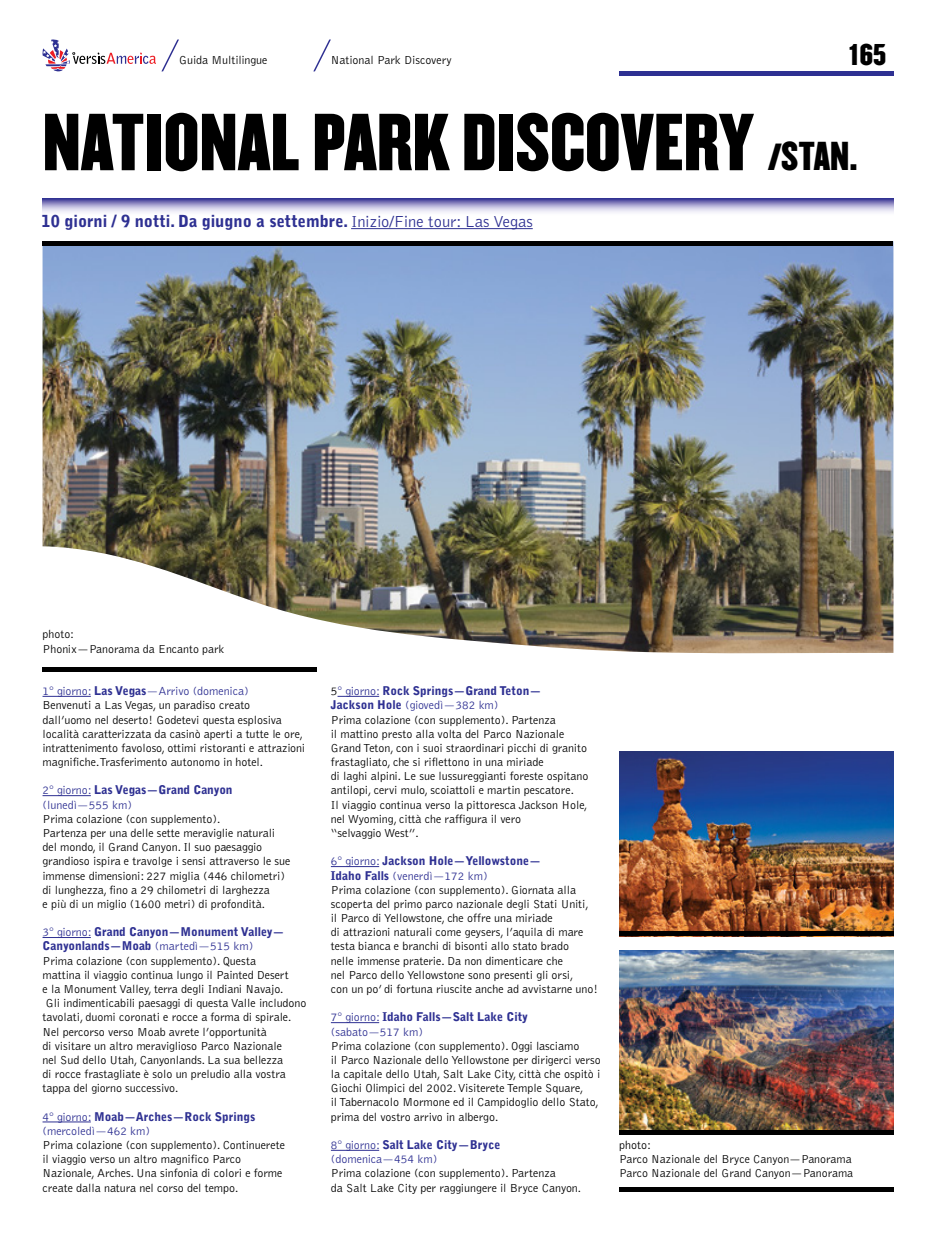
<style>
.page{position:relative;width:936px;height:1234px;background:#fff}
.page>*{position:absolute;margin:0;border:0;box-sizing:border-box;transform-origin:0 0}
.t1{font:70.5px "Champion HTF Welterweight";color:#000}
.t2{font:26.25px "Champion HTF Welterweight";color:#000}
.t3{font:900 16.5px "Bell Gothic";color:#2e3092}
.t4{font:300 12px/14.1px "Bell Gothic";letter-spacing:-.005em;color:#000}
.t5{font:300 12px/14.1px "Bell Gothic";letter-spacing:-.005em;color:#2e3092}
.t6{font:300 11.85px/14.1px "Bell Gothic";color:#000}
.s1{font-size:33px}
.s2{font-size:35.25px}
.s3{font-weight:300}
.s4{color:#2e3092}
.s5{font-weight:900;color:#2e3092}
.s6{font-weight:900}
</style>
<div class="page">
<svg style="left:42px;top:39px;width:137px;height:33px"></svg>
<svg style="left:313px;top:39px;width:18px;height:32px"></svg>
<div style="left:619px;top:71px;width:274px;height:5px;background:#2e3092"></div>
<svg style="left:43px;top:198px;width:850px;height:15px;background:#a4a1ce"></svg>
<hr style="left:351px;top:228px;width:181px;height:1px;background:#2e3092">
<img style="left:43px;top:246px;width:850px;height:408px">
<div style="left:43px;top:666px;width:274px;height:5px;background:#000"></div>
<hr style="left:43px;top:696px;width:48px;height:1px;background:#2e3092">
<hr style="left:43px;top:795px;width:48px;height:1px;background:#2e3092">
<hr style="left:43px;top:937px;width:48px;height:1px;background:#2e3092">
<hr style="left:43px;top:1121px;width:48px;height:1px;background:#2e3092">
<hr style="left:337px;top:696px;width:42px;height:1px;background:#2e3092">
<hr style="left:331px;top:866px;width:48px;height:1px;background:#2e3092">
<hr style="left:331px;top:1022px;width:48px;height:1px;background:#2e3092">
<hr style="left:331px;top:1149px;width:48px;height:1px;background:#2e3092">
<div style="left:43px;top:241px;width:850px;height:5px;background:#000"></div>
<img style="left:619px;top:751px;width:274px;height:180px">
<img style="left:619px;top:950px;width:274px;height:179px">
<div style="left:619px;top:1186px;width:274px;height:5px;background:#000"></div>
<div style="left:619px;top:931px;width:274px;height:5px;background:#000"></div>
<div style="left:619px;top:1129px;width:274px;height:5px;background:#000"></div>
<p class="t4" style="left:179px;top:53px;width:90px">Guida Multilingue</p>
<p class="t4" style="left:331px;top:53px;width:122px">National Park Discovery</p>
<h2 class="t2" style="left:848px;top:37px;width:39px">165</h2>
<h1 class="t1" style="left:43px;top:96px;width:816px">NATIONAL PARK DISCOVERY <span class="s1">/</span><span class="s2">STAN.</span></h1>
<h3 class="t3" style="left:42px;top:211px;width:492px">10 giorni / 9 notti. Da giugno a settembre. <span class="s3">Inizio/Fine tour: Las Vegas</span></h3>
<p class="t6" style="left:43px;top:627px;width:183px">photo:<br>Phonix—Panorama da Encanto park</p>
<p class="t4" style="left:43px;top:684px;width:264px"><span class="s4">1° giorno:</span> <span class="s5">Las Vegas</span><span class="s4">—Arrivo (domenica)<br></span>Benvenuti a Las Vegas, un paradiso creato<br>dall’uomo nel deserto! Godetevi questa esplosiva località caratterizzata da casinò aperti a tutte le ore, intrattenimento favoloso, ottimi ristoranti e attrazioni magnifiche.Trasferimento autonomo in hotel.</p>
<p class="t5" style="left:43px;top:783px;width:192px">2° giorno: <span class="s6">Las Vegas—Grand Canyon </span>(lunedì—555 km)</p>
<p class="t4" style="left:43px;top:811px;width:249px">Prima colazione (con supplemento).<br>Partenza per una delle sette meraviglie naturali del mondo, il Grand Canyon. Il suo paesaggio grandioso ispira e travolge i sensi attraverso le sue immense dimensioni: 227 miglia (446 chilometri) di lunghezza, fino a 29 chilometri di larghezza<br>e più di un miglio (1600 metri) di profondità.</p>
<p class="t4" style="left:43px;top:925px;width:265px"><span class="s4">3° giorno:</span> <span class="s5">Grand Canyon—Monument Valley— Canyonlands—Moab</span> <span class="s4">(martedì—515 km)<br></span>Prima colazione (con supplemento). Questa<br>mattina il viaggio continua lungo il Painted Desert<br>e la Monument Valley, terra degli Indiani Navajo.<br>Gli indimenticabili paesaggi di questa Valle includono tavolati, duomi coronati e rocce a forma di spirale.<br>Nel percorso verso Moab avrete l’opportunità<br>di visitare un altro meraviglioso Parco Nazionale<br>nel Sud dello Utah, Canyonlands. La sua bellezza<br>di rocce frastagliate è solo un preludio alla vostra tappa del giorno successivo.</p>
<p class="t5" style="left:43px;top:1109px;width:214px">4° giorno: <span class="s6">Moab—Arches—Rock Springs </span>(mercoledì—462 km)</p>
<p class="t4" style="left:43px;top:1137px;width:244px">Prima colazione (con supplemento). Continuerete il viaggio verso un altro magnifico Parco Nazionale, Arches. Una sinfonia di colori e forme create dalla natura nel corso del tempo.</p>
<p class="t4" style="left:331px;top:684px;width:259px">5<span class="s4">° giorno:</span> <span class="s5">Rock Springs—Grand Teton—<br>Jackson Hole</span> <span class="s4">(giovedì—382 km)<br></span>Prima colazione (con supplemento). Partenza<br>il mattino presto alla volta del Parco Nazionale Grand Teton, con i suoi straordinari picchi di granito frastagliato, che si riflettono in una miriade<br>di laghi alpini. Le sue lussureggianti foreste ospitano antilopi, cervi mulo, scoiattoli e martin pescatore.<br>Il viaggio continua verso la pittoresca Jackson Hole, nel Wyoming, città che raffigura il vero<br>“selvaggio West”.</p>
<p class="t4" style="left:331px;top:854px;width:269px"><span class="s4">6° giorno:</span> <span class="s5">Jackson Hole—Yellowstone—<br>Idaho Falls</span> <span class="s4">(venerdì—172 km)<br></span>Prima colazione (con supplemento). Giornata alla scoperta del primo parco nazionale degli Stati Uniti,<br>il Parco di Yellowstone, che offre una miriade<br>di attrazioni naturali come geysers, l’aquila di mare testa bianca e branchi di bisonti allo stato brado<br>nelle immense praterie. Da non dimenticare che<br>nel Parco dello Yellowstone sono presenti gli orsi,<br>con un po’ di fortuna riuscite anche ad avvistarne uno!</p>
<p class="t5" style="left:331px;top:1010px;width:199px">7° giorno: <span class="s6">Idaho Falls—Salt Lake City </span>(sabato—517 km)</p>
<p class="t4" style="left:331px;top:1038px;width:271px">Prima colazione (con supplemento). Oggi lasciamo<br>il Parco Nazionale dello Yellowstone per dirigerci verso la capitale dello Utah, Salt Lake City, città che ospitò i Giochi Olimpici del 2002. Visiterete Temple Square,<br>il Tabernacolo Mormone ed il Campidoglio dello Stato, prima del vostro arrivo in albergo.</p>
<p class="t5" style="left:331px;top:1137px;width:171px">8° giorno: <span class="s6">Salt Lake City—Bryce </span>(domenica—454 km)</p>
<p class="t4" style="left:331px;top:1166px;width:252px">Prima colazione (con supplemento). Partenza<br>da Salt Lake City per raggiungere il Bryce Canyon.</p>
<p class="t4" style="left:619px;top:1138px;width:33px">photo:</p>
<p class="t6" style="left:619px;top:1152px;width:235px">Parco Nazionale del Bryce Canyon—Panorama<br>Parco Nazionale del Grand Canyon—Panorama</p>
</div>
